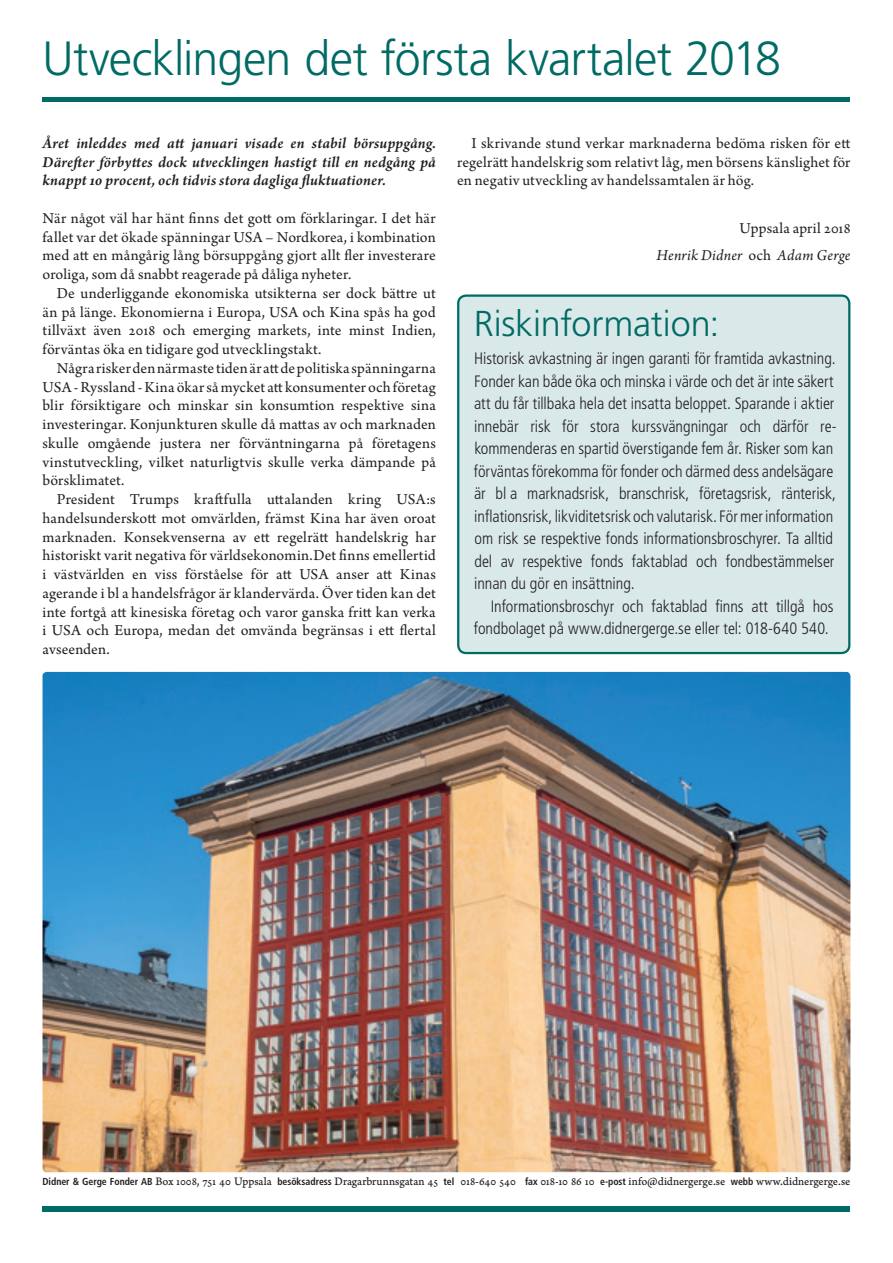
<style>
.page{position:relative;width:893px;height:1263px;background:#fff}
.page>*{position:absolute;margin:0;border:0;box-sizing:border-box;transform-origin:0 0}
.t1{font:300 48px "Frutiger LT Std";letter-spacing:-.015em;color:#006a64}
.t2{font:300 36px "Frutiger LT Std";letter-spacing:-.005em;color:#006a64}
.t3{font:300 condensed 16.5px/22.5px "Frutiger LT Std";letter-spacing:-.005em;color:#231f20}
.t4{font:16.05px/18.8px "Arno Pro";letter-spacing:.01em;color:#231f20;text-align:justify}
.t5{font:italic 600 16.05px/18.8px "Arno Pro";letter-spacing:.01em;color:#231f20;text-align:justify}
.t6{font:italic 16.05px/27.8px "Arno Pro";letter-spacing:.015em;color:#231f20;text-align:right}
.t7{font:12px "Arno Pro Caption";letter-spacing:-.01em;color:#231f20}
.s1{font-style:normal}
.s2{font-family:"Frutiger LT Std";font-weight:700;font-stretch:condensed;font-size:10.2px}
</style>
<div class="page">
<hr style="left:43px;top:98px;width:807px;height:4px;background:#006a64">
<div style="left:43px;top:1206px;width:807px;height:6px;background:#006a64"></div>
<img style="left:43px;top:672px;width:807px;height:500px">
<div style="left:458px;top:296px;width:391px;height:357px;background:#d9e8e8;border-radius:8px"></div>
<div style="left:457px;top:294px;width:393px;height:360px;border:2px solid #006a64;border-radius:8px"></div>
<h1 class="t1" style="left:43px;top:31px;width:740px">Utvecklingen det första kvartalet 2018</h1>
<p class="t5" style="left:43px;top:134px;width:395px">Året inleddes med att januari visade en stabil börsuppgång.<br>Därefter förbyttes dock utvecklingen hastigt till en nedgång på knappt 10 procent, och tidvis stora dagliga fluktuationer.</p>
<p class="t4" style="left:43px;top:209px;width:395px">När något väl har hänt finns det gott om förklaringar. I det här fallet var det ökade spänningar USA – Nordkorea, i kombination med att en mångårig lång börsuppgång gjort allt fler investerare oroliga, som då snabbt reagerade på dåliga nyheter.</p>
<p class="t4" style="left:43px;top:284px;width:395px;text-indent:14px">De underliggande ekonomiska utsikterna ser dock bättre ut än på länge. Ekonomierna i Europa, USA och Kina spås ha god tillväxt även 2018 och emerging markets, inte minst Indien, förväntas öka en tidigare god utvecklingstakt.</p>
<p class="t4" style="left:43px;top:359px;width:395px;text-indent:14px">Några risker den närmaste tiden är att de politiska spänningarna USA - Ryssland - Kina ökar så mycket att konsumenter och företag blir försiktigare och minskar sin konsumtion respektive sina investeringar. Konjunkturen skulle då mattas av och marknaden skulle omgående justera ner förväntningarna på företagens vinstutveckling, vilket naturligtvis skulle verka dämpande på börsklimatet.</p>
<p class="t4" style="left:43px;top:491px;width:395px;text-indent:14px">President Trumps kraftfulla uttalanden kring USA:s handelsunderskott mot omvärlden, främst Kina har även oroat marknaden. Konsekvenserna av ett regelrätt handelskrig har historiskt varit negativa för världsekonomin.Det finns emellertid i västvärlden en viss förståelse för att USA anser att Kinas agerande i bl a handelsfrågor är klandervärda. Över tiden kan det inte fortgå att kinesiska företag och varor ganska fritt kan verka i USA och Europa, medan det omvända begränsas i ett flertal avseenden.</p>
<p class="t4" style="left:457px;top:134px;width:395px;text-indent:14px">I skrivande stund verkar marknaderna bedöma risken för ett regelrätt handelskrig som relativt låg, men börsens känslighet för en negativ utveckling av handelssamtalen är hög.</p>
<p class="t6" style="left:657px;top:215px;width:195px"><span class="s1">Uppsala april 2018<br></span>Henrik Didner <span class="s1">och</span> Adam Gerge</p>
<h2 class="t2" style="left:474px;top:303px;width:247px">Riskinformation:</h2>
<p class="t3" style="left:474px;top:348px;width:364px">Historisk avkastning är ingen garanti för framtida avkastning.<br>Fonder kan både öka och minska i värde och det är inte säkert att du får tillbaka hela det insatta beloppet. Sparande i aktier innebär risk för stora kurssvängningar och därför re&shy;kommenderas en spartid överstigande fem år. Risker som kan förväntas förekomma för fonder och därmed dess andelsägare är bl a marknadsrisk, branschrisk, företagsrisk, ränterisk, inflationsrisk, likviditetsrisk och valutarisk. För mer information om risk se respektive fonds informationsbroschyrer. Ta alltid del av respektive fonds faktablad och fondbestämmelser innan du gör en insättning.</p>
<p class="t3" style="left:474px;top:595px;width:361px;text-align:right">Informationsbroschyr och faktablad finns att tillgå hos fondbolaget på www.didnergerge.se eller tel: 018-640 540.</p>
<p class="t7" style="left:43px;top:1174px;width:809px"><span class="s2">Didner &amp; Gerge Fonder AB</span> Box 1008, 751 40 Uppsala <span class="s2">besöksadress</span> Dragarbrunnsgatan 45 <span class="s2">tel</span> 018-640 540 <span class="s2">fax</span> 018-10 86 10 <span class="s2">e-post</span> info@didnergerge.se <span class="s2">webb</span> www.didnergerge.se</p>
</div>
